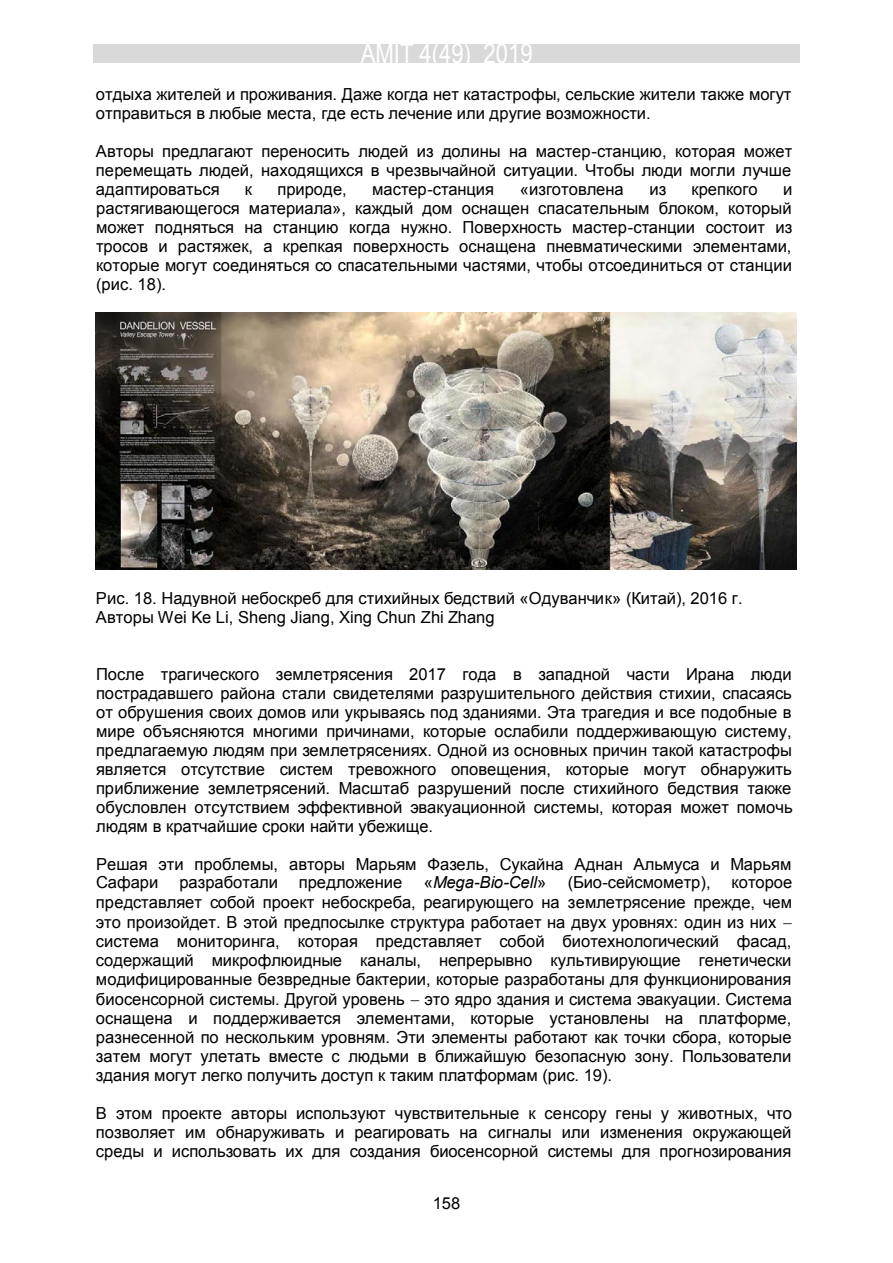
<style>
.page{position:relative;width:893px;height:1263px;background:#fff}
.page>*{position:absolute;margin:0;border:0;box-sizing:border-box;transform-origin:0 0}
.t1{font:27px "Arial Narrow";color:#fff}
.t2{font:16.5px/19px "Arial";color:#000;text-align:justify}
.t3{font:italic 16.5px "Arial";letter-spacing:-.005em;color:#000}
.t4{font:16.5px "Arial";color:#000}
.s1{font-style:inherit}
.s2{font-style:normal}
</style>
<div class="page">
<div style="left:93px;top:44px;width:707px;height:19px;background:#d9d9d9"></div>
<img style="left:96px;top:313px;width:701px;height:257px">
<h1 class="t1" style="left:361px;top:34px;width:173px">AMIT 4(49) 2019</h1>
<p class="t2" style="left:96px;top:85px;width:697px">отдыха жителей и проживания. Даже когда нет катастрофы, сельские жители также могут отправиться в любые места, где есть лечение или другие возможности.</p>
<p class="t2" style="left:96px;top:142px;width:698px">Авторы предлагают переносить людей из долины на мастер<span class="s1">-</span>станцию, которая может перемещать людей, находящихся в чрезвычайной ситуации. Чтобы люди могли лучше адаптироваться</p>
<p class="t2" style="left:245px;top:180px;width:9px">к</p>
<p class="t2" style="left:278px;top:180px;width:70px">природе,</p>
<p class="t2" style="left:372px;top:180px;width:124px">мастер<span class="s1">-</span>станция</p>
<p class="t2" style="left:520px;top:180px;width:105px">«изготовлена</p>
<p class="t2" style="left:649px;top:180px;width:18px">из</p>
<p class="t2" style="left:691px;top:180px;width:68px">крепкого</p>
<p class="t2" style="left:96px;top:180px;width:698px;text-indent:687px">и растягивающегося материала», каждый дом оснащен спасательным блоком, который может подняться на станцию когда нужно. Поверхность мастер<span class="s1">-</span>станции состоит из тросов и растяжек, а крепкая поверхность оснащена пневматическими элементами, которые могут соединяться со спасательными частями, чтобы отсоединиться от станции (рис. 18).</p>
<p class="t2" style="left:96px;top:589px;width:648px">Рис. 18. Надувной небоскреб для стихийных бедствий «Одуванчик» (Китай), 2016 г.<br>Авторы <span class="s1">Wei Ke Li, Sheng Jiang, Xing Chun Zhi Zhang</span></p>
<p class="t2" style="left:96px;top:665px;width:698px">После трагического землетрясения 2017 года в западной части Ирана люди пострадавшего района стали свидетелями разрушительного действия стихии, спасаясь от обрушения своих домов или укрываясь под зданиями. Эта трагедия и все подобные в мире объясняются многими причинами, которые ослабили поддерживающую систему, предлагаемую людям при землетрясениях. Одной из основных причин такой катастрофы является отсутствие систем тревожного оповещения, которые могут обнаружить приближение землетрясений. Масштаб разрушений после стихийного бедствия также обусловлен отсутствием эффективной эвакуационной системы, которая может помочь людям в кратчайшие сроки найти убежище.</p>
<p class="t2" style="left:96px;top:855px;width:697px">Решая эти проблемы, авторы Марьям Фазель, Сукайна Аднан Альмуса и Марьям<br>Сафари</p>
<p class="t2" style="left:180px;top:873px;width:100px">разработали</p>
<p class="t2" style="left:299px;top:873px;width:105px">предложение</p>
<p class="t3" style="left:424px;top:872px;width:124px"><span class="s2">«</span>Mega-Bio-Cell<span class="s2">»</span></p>
<p class="t2" style="left:568px;top:873px;width:144px">(Био<span class="s1">-</span>сейсмометр),</p>
<p class="t2" style="left:96px;top:873px;width:698px;line-height:19.5px;text-align:left;text-indent:636px">которое представляет собой проект небоскреба, реагирующего на землетрясение прежде, чем это произойдет. В этой предпосылке структура работает на двух уровнях: один из них система мониторинга, которая представляет собой биотехнологический фасад, содержащий микрофлюидные каналы, непрерывно культивирующие генетически модифицированные безвредные бактерии, которые разработаны для функционирования биосенсорной системы. Другой уровень это ядро здания и система эвакуации. Система</p>
<p class="t2" style="left:96px;top:1009px;width:697px">оснащена и поддерживается элементами, которые установлены на платформе, разнесенной по нескольким уровням. Эти элементы работают как точки сбора, которые затем могут улетать вместе с людьми в ближайшую безопасную зону. Пользователи здания могут легко получить доступ к таким платформам (рис. 19).</p>
<p class="t2" style="left:96px;top:1104px;width:698px">В этом проекте авторы используют чувствительные к сенсору гены у животных, что позволяет им обнаруживать и реагировать на сигналы или изменения окружающей среды и использовать их для создания биосенсорной системы для прогнозирования</p>
<p class="t4" style="left:433px;top:1192px;width:29px">158</p>
</div>
